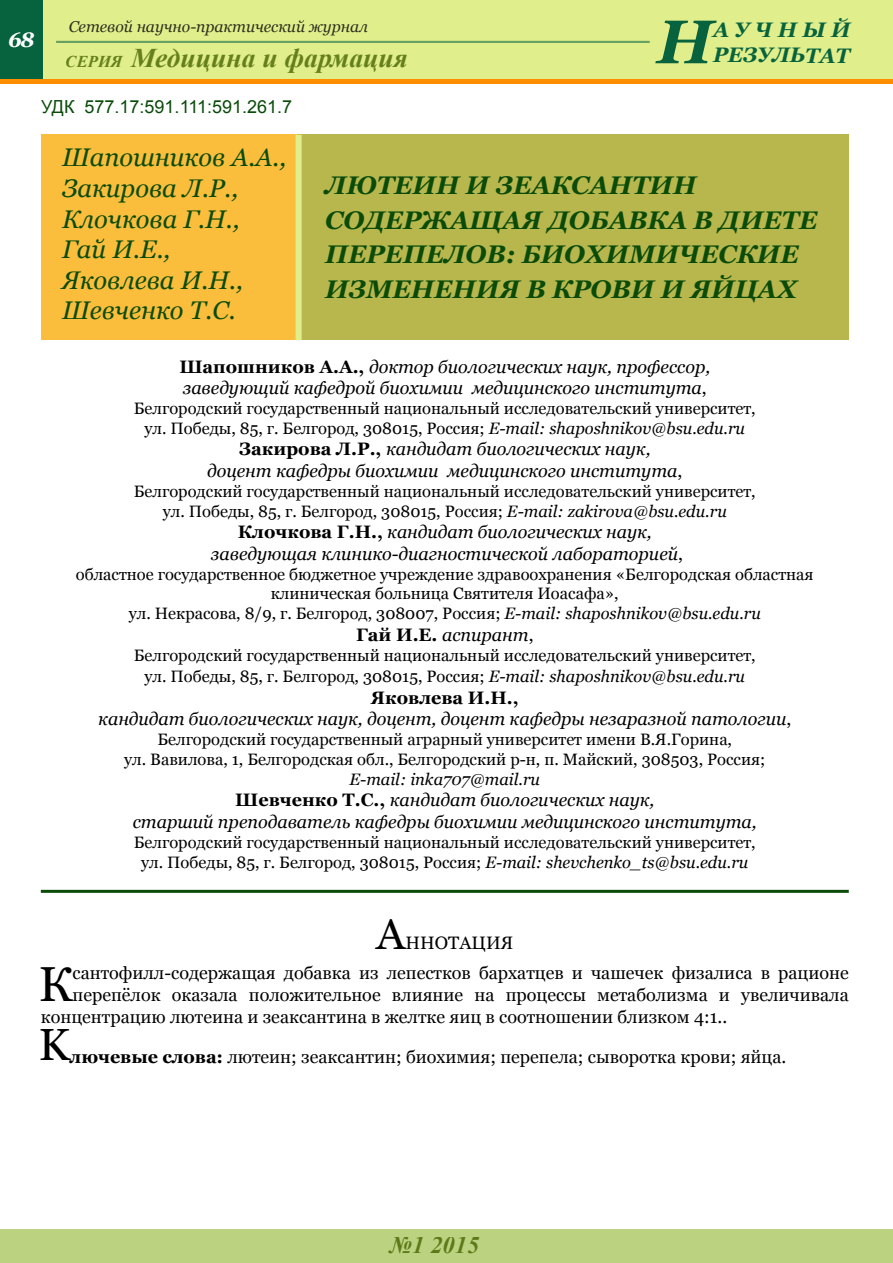
<style>
.page{position:relative;width:893px;height:1263px;background:#fff}
.page>*{position:absolute;margin:0;border:0;box-sizing:border-box;transform-origin:0 0}
.t1{font:italic 700 61.5px "Georgia";color:#07633d}
.t2{font:49.2px "Georgia";color:#000}
.t3{font:45px "Georgia";color:#000}
.t4{font:43.5px "Georgia";color:#000}
.t5{font:italic 700 27px "Times New Roman";color:#466400}
.t6{font:italic 700 25.5px/34.5px "Georgia";color:#0a4b0a}
.t7{font:italic 25.5px/30.6px "Georgia";color:#0a4b0a}
.t8{font:italic 700 24px "Times New Roman";color:#466400}
.t9{font:italic 700 21px/25.2px "Georgia";color:#07633d}
.t10{font:italic 700 21px "Georgia";color:#fff}
.t11{font:italic 18px/21.6px "Georgia";color:#000;text-align:center}
.t12{font:18px "Georgia";color:#000}
.t13{font:18px "Arial";color:#0a4b0a}
.t14{font:16.5px/19.8px "Georgia";color:#000;text-align:center}
.t15{font:italic 16.5px "Georgia";color:#000}
.t16{font:italic 15.75px "Georgia";color:#000}
.s1{font-size:16.5px}
.s2{font-weight:700;font-style:normal}
.s3{font-style:normal}
.s4{font-style:italic}
.s5{font-weight:700}
</style>
<div class="page">
<div style="left:0;top:1229px;width:893px;height:34px;background:#bbd380"></div>
<div style="left:0;top:0;width:893px;height:83px;background:#e0ee8c"></div>
<hr style="left:0;top:79px;width:893px;height:4px;background:#ff8d00">
<div style="left:0;top:0;width:43px;height:79px;background:#07633d"></div>
<hr style="left:56px;top:41px;width:594px;height:2px;background:#07633d">
<div style="left:41px;top:135px;width:257px;height:205px;background:#fabe3c"></div>
<div style="left:298px;top:135px;width:551px;height:205px;background:#b7b74d"></div>
<div style="left:296px;top:135px;width:6px;height:205px;background:#e0ee8c"></div>
<hr style="left:41px;top:890px;width:808px;height:3px;background:#0a4b0a">
<p class="t10" style="left:8px;top:26px;width:28px">68</p>
<p class="t16" style="left:68px;top:17px;width:301px">Сетевой научно-практический журнал</p>
<h3 class="t5" style="left:66px;top:39px;width:343px"><span class="s1">СЕРИЯ</span> Медицина и фармация</h3>
<p class="t13" style="left:41px;top:95px;width:252px">УДК 577.17:591.111:591.261.7</p>
<p class="t9" style="left:713px;top:17px;width:139px">АУЧНЫЙ<br>РЕЗУЛЬТАТ</p>
<h1 class="t1" style="left:657px;top:2px;width:58px">Н</h1>
<h3 class="t7" style="left:62px;top:143px;width:226px">Шапошников А.А.,<br>Закирова Л.Р.,<br>Клочкова Г.Н.,<br>Гай И.Е.,<br>Яковлева И.Н.,<br>Шевченко Т.С.</h3>
<p class="t11" style="left:179px;top:356px;width:532px;text-align:left"><span class="s2">Шапошников А.А.,</span> доктор биологических наук, профессор, заведующий кафедрой биохимии медицинского института<span class="s3">,</span></p>
<p class="t14" style="left:134px;top:399px;width:623px">Белгородский государственный национальный исследовательский университет, ул. Победы, 85, г. Белгород, 308015, Россия; <span class="s4">E-mail: shaposhnikov@bsu.edu.ru</span></p>
<p class="t11" style="left:207px;top:438px;width:477px"><span class="s2">Закирова Л.Р.,</span> кандидат биологических наук, доцент кафедры биохимии медицинского института<span class="s3">,</span></p>
<p class="t14" style="left:134px;top:482px;width:623px">Белгородский государственный национальный исследовательский университет, ул. Победы, 85, г. Белгород, 308015, Россия; <span class="s4">E-mail: zakirova@bsu.edu.ru</span></p>
<p class="t11" style="left:211px;top:521px;width:474px"><span class="s2">Клочкова Г.Н.,</span> кандидат биологических наук, заведующая клинико-диагностической лабораторией<span class="s3">,</span></p>
<p class="t14" style="left:76px;top:564px;width:739px">областное государственное бюджетное учреждение здравоохранения «Белгородская областная клиническая больница Святителя Иоасафа»,<br>ул. Некрасова, 8/9, г. Белгород, 308007, Россия; <span class="s4">E-mail: shaposhnikov@bsu.edu.ru</span></p>
<p class="t11" style="left:356px;top:624px;width:179px"><span class="s2">Гай И.Е.</span> аспирант<span class="s3">,</span></p>
<p class="t14" style="left:134px;top:644px;width:623px;line-height:21.6px">Белгородский государственный национальный исследовательский университет, ул. Победы, 85, г. Белгород, 308015, Россия; <span class="s4">E-mail: shaposhnikov@bsu.edu.ru</span></p>
<p class="t11" style="left:98px;top:687px;width:694px"><span class="s2">Яковлева И.Н.,<br></span>кандидат биологических наук, доцент, доцент кафедры незаразной патологии<span class="s3">,</span></p>
<p class="t14" style="left:124px;top:730px;width:643px">Белгородский государственный аграрный университет имени В.Я.Горина,<br>ул. Вавилова, 1, Белгородская обл., Белгородский р-н, п. Майский, 308503, Россия;</p>
<p class="t15" style="left:349px;top:769px;width:192px">E-mail: inka707@mail.ru</p>
<p class="t11" style="left:133px;top:789px;width:625px"><span class="s2">Шевченко Т.С.,</span> кандидат биологических наук,<br>старший преподаватель кафедры биохимии медицинского института,</p>
<p class="t14" style="left:134px;top:833px;width:623px">Белгородский государственный национальный исследовательский университет, ул. Победы, 85, г. Белгород, 308015, Россия; <span class="s4">E-mail: shevchenko_ts@bsu.edu.ru</span></p>
<h3 class="t6" style="left:325px;top:168px;width:73px">ЛЮТЕИ</h3>
<h3 class="t6" style="left:325px;top:168px;width:436px;text-indent:111px">Н И ЗЕАКСАНТИН<br>СОДЕРЖАЩАЯ ДОБАВКА В ДИЕТЕ<br>ПЕРЕ</h3>
<h3 class="t6" style="left:403px;top:237px;width:275px">ПЕЛОВ: БИОХИМИЧЕС</h3>
<h3 class="t6" style="left:325px;top:237px;width:474px;text-indent:411px">КИЕ<br>ИЗМЕНЕНИЯ В КРОВИ И ЯЙЦАХ</h3>
<h3 class="t4" style="left:376px;top:908px;width:31px">А</h3>
<p class="t12" style="left:405px;top:932px;width:109px">ННОТАЦИЯ</p>
<h2 class="t2" style="left:38px;top:954px;width:36px">К</h2>
<p class="t12" style="left:73px;top:962px;width:778px">сантофилл-содержащая добавка из лепестков бархатцев и чашечек физалиса в рационе</p>
<p class="t12" style="left:73px;top:984px;width:778px">перепёлок оказала положительное влияние на процессы метаболизма и увеличивала</p>
<p class="t12" style="left:41px;top:1005px;width:688px">концентрацию лютеина и зеаксантина в желтке яиц в соотношении близком 4:1..</p>
<h3 class="t3" style="left:39px;top:1017px;width:33px">K</h3>
<p class="t12" style="left:70px;top:1046px;width:718px"><span class="s5">лючевые слова:</span> лютеин; зеаксантин; биохимия; перепела; сыворотка крови; яйца.</p>
<h3 class="t8" style="left:390px;top:1229px;width:91px">№1 2015</h3>
</div>
